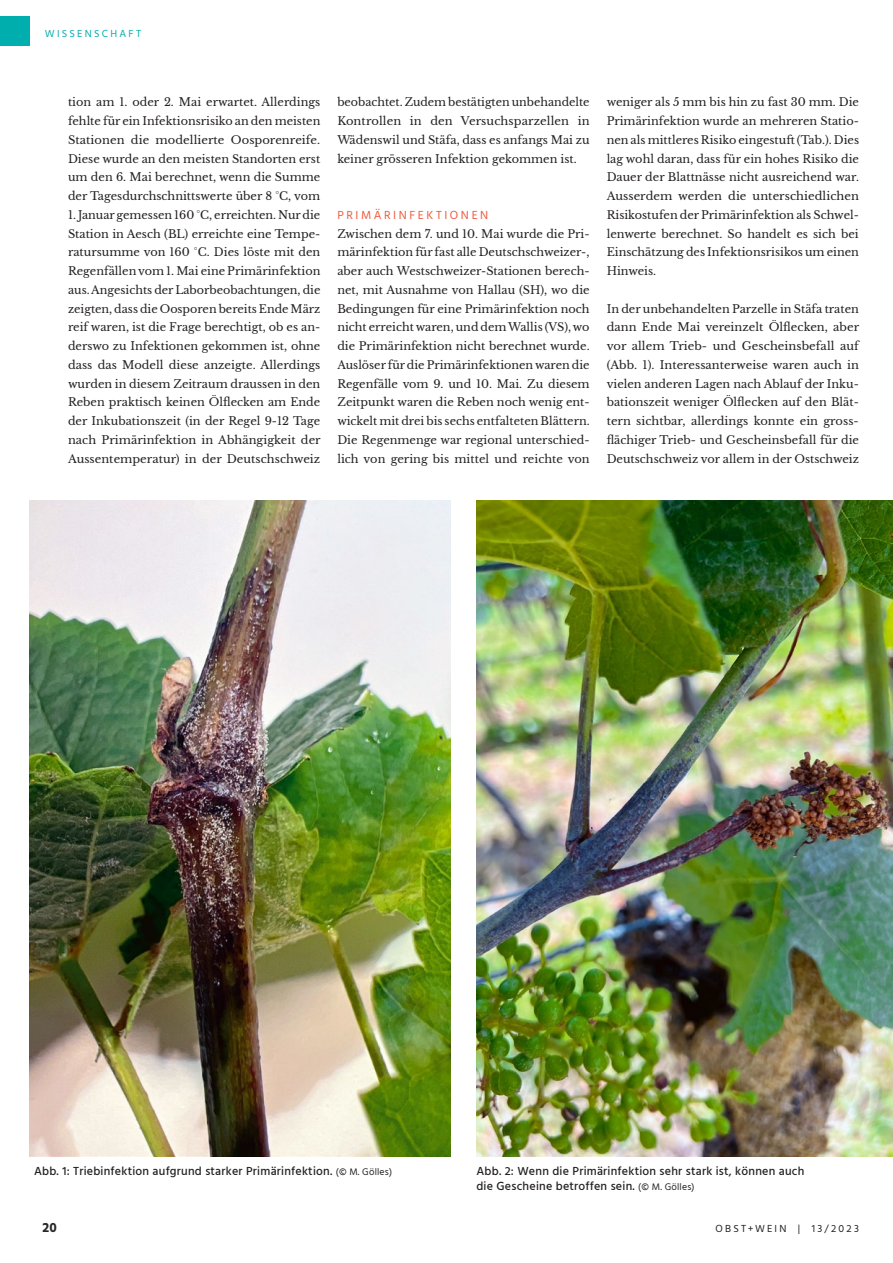
<style>
.page{position:relative;width:893px;height:1263px;background:#fff}
.page>*{position:absolute;margin:0;border:0;box-sizing:border-box;transform-origin:0 0}
.t1{font:700 13.5px "Hind";color:#282526}
.t2{font:500 12px/15px "Hind";letter-spacing:.02em;color:#231f20}
.t3{font:12px "Hind";letter-spacing:.215em;color:#f0593e}
.t4{font:11.25px/18.8px "Libre Baskerville";color:#231f20;text-align:justify}
.t5{font:10.5px "Hind";letter-spacing:.215em;color:#231f20}
.t6{font:10.5px "Hind";letter-spacing:.215em;color:#00afad}
.s1{font-weight:400;font-size:9.75px}
</style>
<div class="page">
<div style="left:0;top:16px;width:30px;height:30px;background:#00afad"></div>
<img style="left:476px;top:500px;width:417px;height:656px">
<img style="left:30px;top:500px;width:421px;height:656px">
<p class="t6" style="left:45px;top:27px;width:98px">WISSENSCHAFT</p>
<p class="t4" style="left:68px;top:93px;width:254px">tion am 1. oder 2. Mai erwartet. Allerdings fehlte für ein Infektionsrisiko an den meisten Stationen die modellierte Oosporenreife.<br>Diese wurde an den meisten Standorten erst um den 6. Mai berechnet, wenn die Summe der Tagesdurchschnittswerte über 8 °C, vom</p>
<p class="t4" style="left:68px;top:205px;width:254px">1. Januar gemessen 160 °C, erreichten. Nur die Station in Aesch (BL) erreichte eine Tempe&shy;ratursumme von 160 °C. Dies löste mit den Regenfällen vom 1. Mai eine Primärinfektion aus. Angesichts der Laborbeobachtungen, die zeigten, dass die Oosporen bereits Ende März reif waren, ist die Frage berechtigt, ob es an&shy;derswo zu Infektionen gekommen ist, ohne dass das Modell diese anzeigte. Allerdings wurden in diesem Zeitraum draussen in den Reben praktisch keinen Ölflecken am Ende der Inkubationszeit (in der Regel 9-12 Tage nach Primärinfektion in Abhängigkeit der Aussentemperatur) in der Deutschschweiz</p>
<p class="t4" style="left:337px;top:93px;width:254px">beobachtet. Zudem bestätigten unbehandelte Kontrollen in den Versuchsparzellen in Wädenswil und Stäfa, dass es anfangs Mai zu keiner grösseren Infektion gekommen ist.</p>
<p class="t3" style="left:337px;top:208px;width:152px">PRIMÄRINFEKTIONEN</p>
<p class="t4" style="left:337px;top:224px;width:254px">Zwischen dem 7. und 10. Mai wurde die Pri&shy;märinfektion für fast alle Deutschschweizer-, aber auch Westschweizer-Stationen berech&shy;net, mit Ausnahme von Hallau (SH), wo die Bedingungen für eine Primärinfektion noch nicht erreicht waren, und dem Wallis (VS), wo die Primärinfektion nicht berechnet wurde.<br>Auslöser für die Primärinfektionen waren die Regenfälle vom 9. und 10. Mai. Zu diesem Zeitpunkt waren die Reben noch wenig ent&shy;wickelt mit drei bis sechs entfalteten Blättern.<br>Die Regenmenge war regional unterschied&shy;lich von gering bis mittel und reichte von</p>
<p class="t4" style="left:607px;top:93px;width:254px">weniger als 5 mm bis hin zu fast 30 mm. Die Primärinfektion wurde an mehreren Statio&shy;nen als mittleres Risiko eingestuft (Tab.). Dies lag wohl daran, dass für ein hohes Risiko die Dauer der Blattnässe nicht ausreichend war.<br>Ausserdem werden die unterschiedlichen Risikostufen der Primärinfektion als Schwel&shy;lenwerte berechnet. So handelt es sich bei Einschätzung des Infektionsrisikos um einen Hinweis.</p>
<p class="t4" style="left:607px;top:299px;width:254px">In der unbehandelten Parzelle in Stäfa traten dann Ende Mai vereinzelt Ölflecken, aber vor allem Trieb- und Gescheinsbefall auf (Abb. 1). Interessanterweise waren auch in vielen anderen Lagen nach Ablauf der Inku&shy;bationszeit weniger Ölflecken auf den Blät&shy;tern sichtbar, allerdings konnte ein gross&shy;flächiger Trieb- und Gescheinsbefall für die Deutschschweiz vor allem in der Ostschweiz</p>
<p class="t2" style="left:34px;top:1163px;width:360px">Abb. 1: Triebinfektion aufgrund starker Primärinfektion. <span class="s1">(© M. Gölles)</span></p>
<p class="t2" style="left:476px;top:1163px;width:330px">Abb. 2: Wenn die Primärinfektion sehr stark ist, können auch die Gescheine betroffen sein. <span class="s1">(© M. Gölles)</span></p>
<p class="t1" style="left:43px;top:1219px;width:16px">20</p>
<p class="t5" style="left:715px;top:1222px;width:145px">OBST+WEIN | 13/2023</p>
</div>
